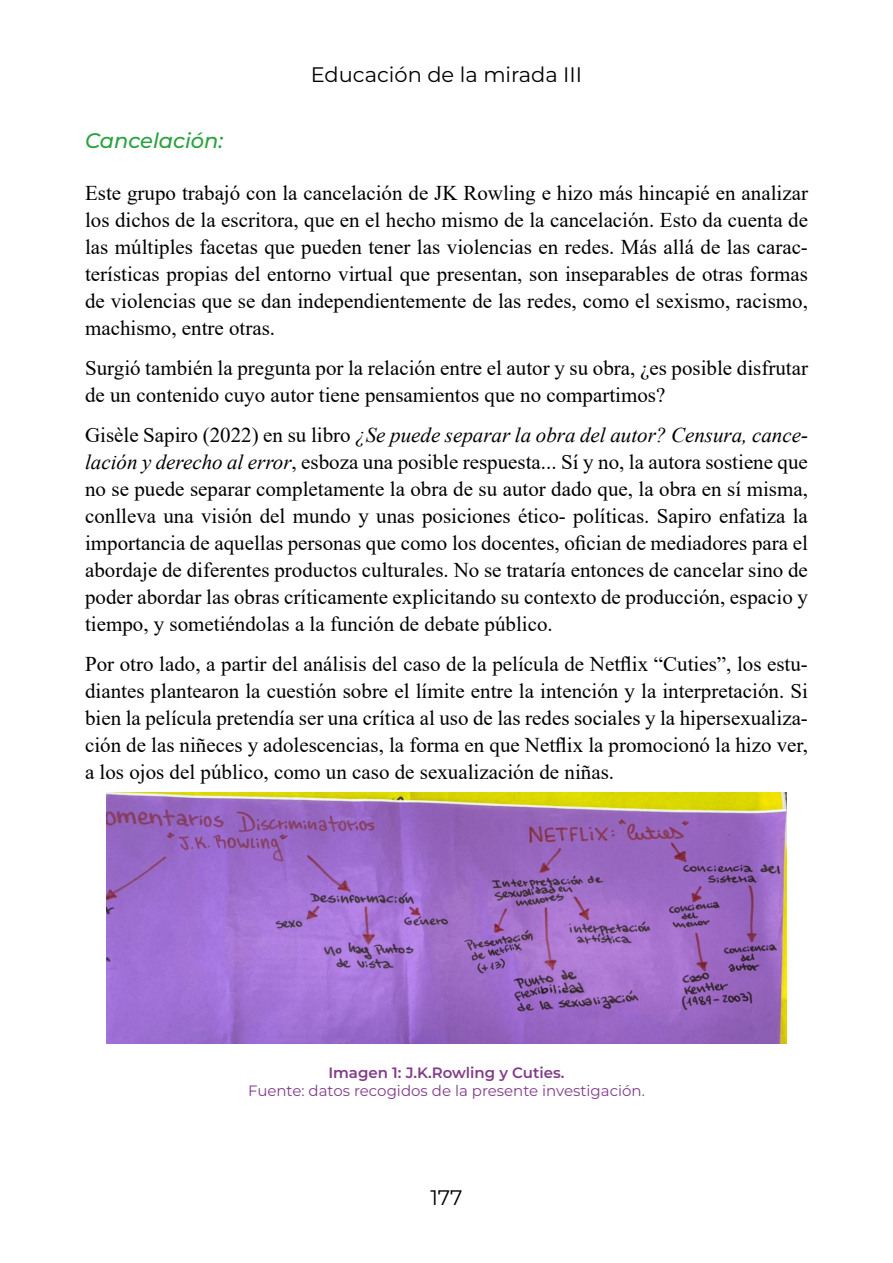
<style>
.page{position:relative;width:893px;height:1263px;background:#fff}
.page>*{position:absolute;margin:0;border:0;box-sizing:border-box;transform-origin:0 0}
.t1{font:21px/27px "Times New Roman";color:#000;text-align:justify}
.t2{font:21px "Montserrat";color:#000}
.t3{font:italic 500 21px "Montserrat";color:#2aa23f}
.t4{font:15px "Montserrat";color:#823c8a}
.t5{font:600 15px "Montserrat";color:#823c8a}
.s1{font-style:italic}
</style>
<div class="page">
<img style="left:107px;top:792px;width:679px;height:252px">
<p class="t2" style="left:311px;top:61px;width:273px">Educación de la mirada III</p>
<p class="t3" style="left:85px;top:126px;width:140px">Cancelación:</p>
<p class="t1" style="left:85px;top:179px;width:724px">Este grupo trabajó con la cancelación de JK Rowling e hizo más hincapié en analizar los dichos de la escritora, que en el hecho mismo de la cancelación. Esto da cuenta de las múltiples facetas que pueden tener las violencias en redes. Más allá de las carac&shy;terísticas propias del entorno virtual que presentan, son inseparables de otras formas de violencias que se dan independientemente de las redes, como el sexismo, racismo, machismo, entre otras.</p>
<p class="t1" style="left:85px;top:354px;width:724px">Surgió también la pregunta por la relación entre el autor y su obra, ¿es posible disfrutar de un contenido cuyo autor tiene pensamientos que no compartimos?</p>
<p class="t1" style="left:85px;top:421px;width:724px">Gisèle Sapiro (2022) en su libro <span class="s1">¿Se puede separar la obra del autor? Censura, cance&shy;lación y derecho al error</span>, esboza una posible respuesta... Sí y no, la autora sostiene que no se puede separar completamente la obra de su autor dado que, la obra en sí misma, conlleva una visión del mundo y unas posiciones ético- políticas. Sapiro enfatiza la importancia de aquellas personas que como los docentes, ofician de mediadores para el abordaje de diferentes productos culturales. No se trataría entonces de cancelar sino de poder abordar las obras críticamente explicitando su contexto de producción, espacio y tiempo, y sometiéndolas a la función de debate público.</p>
<p class="t1" style="left:85px;top:650px;width:724px">Por otro lado, a partir del análisis del caso de la película de Netflix “Cuties”, los estu&shy;diantes plantearon la cuestión sobre el límite entre la intención y la interpretación. Si bien la película pretendía ser una crítica al uso de las redes sociales y la hipersexualiza&shy;ción de las niñeces y adolescencias, la forma en que Netflix la promocionó la hizo ver, a los ojos del público, como un caso de sexualización de niñas.</p>
<p class="t5" style="left:328px;top:1063px;width:238px">Imagen 1: J.K.Rowling y Cuties.</p>
<p class="t4" style="left:248px;top:1081px;width:398px">Fuente: datos recogidos de la presente investigación.</p>
<p class="t2" style="left:430px;top:1184px;width:34px">177</p>
</div>
